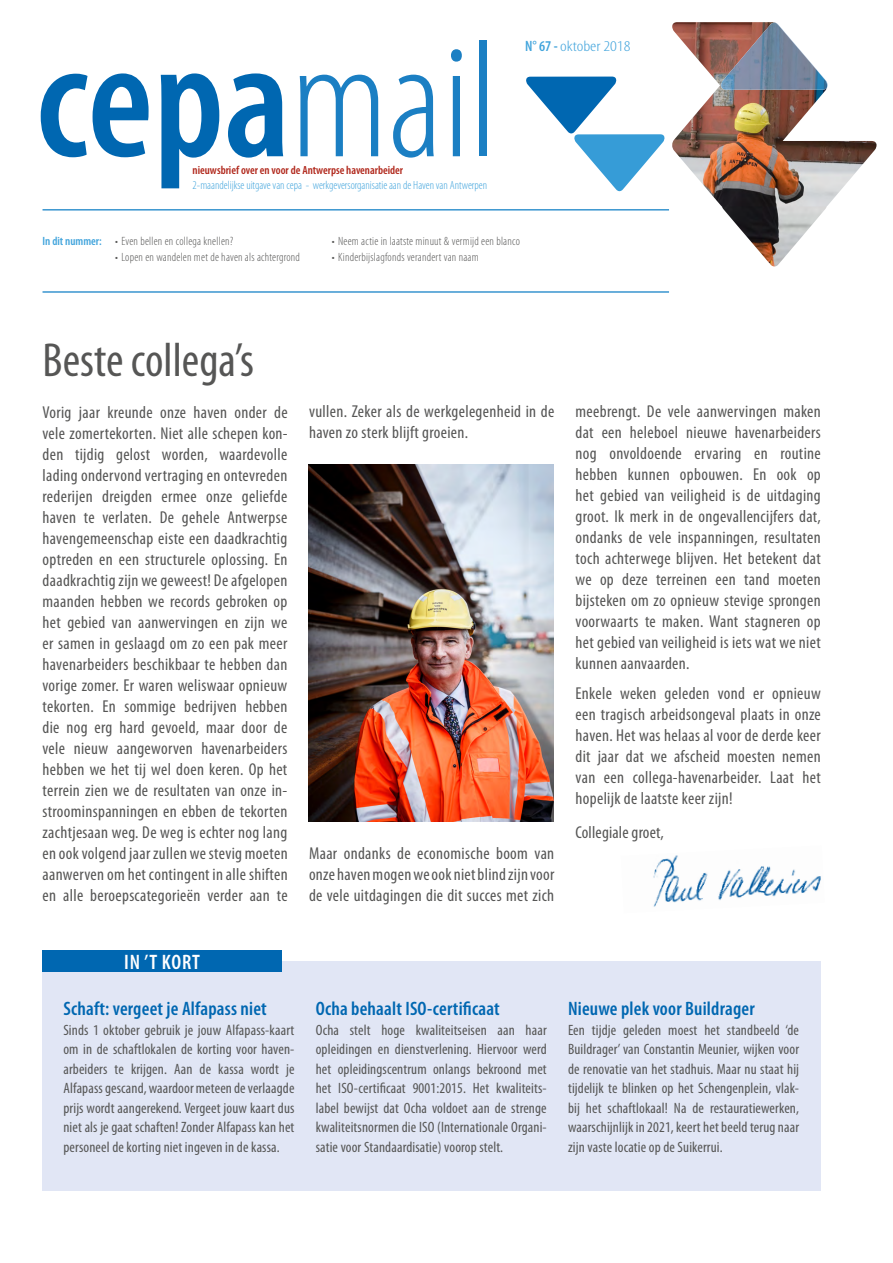
<style>
.page{position:relative;width:893px;height:1263px;background:#fff}
.page>*{position:absolute;margin:0;border:0;box-sizing:border-box;transform-origin:0 0}
.t1{font:600 condensed 167.25px "Myriad Pro";color:#0067b1}
.t2{font:condensed 48px "Myriad Pro";color:#565655}
.t3{font:600 condensed 21px "Myriad Pro";letter-spacing:.035em;color:#fff}
.t4{font:600 condensed 19.5px "Myriad Pro";letter-spacing:.01em;color:#0067b1}
.t5{font:condensed 17.25px/21px "Myriad Pro";letter-spacing:.02em;color:#565655;text-align:justify}
.t6{font:condensed 15px/19.5px "Myriad Pro";letter-spacing:.01em;color:#565655;text-align:justify}
.t7{font:300 condensed 15px "Myriad Pro";color:#41a4dc;scale:1.25 1}
.t8{font:300 condensed 12px "Myriad Pro";letter-spacing:.02em;color:#565655}
.t9{font:300 condensed 11.85px "Myriad Pro";color:#41a4dc}
.t10{font:600 condensed 11.85px "Myriad Pro";color:#b0261a}
.s1{font-weight:300;color:#1b7fc3}
.s2{font-weight:600}
.s3{font-weight:600;color:#369cd7}
.s4{font-weight:600;color:#41a4dc}
</style>
<div class="page">
<hr style="left:43px;top:209px;width:626px;height:1px;background:#278bcb">
<hr style="left:43px;top:291px;width:626px;height:2px;background:#278bcb">
<svg style="left:526px;top:77px;width:139px;height:114px"></svg>
<img style="left:672px;top:22px;width:205px;height:244px">
<img style="left:720px;top:23px;width:107px;height:67px">
<div style="left:43px;top:961px;width:778px;height:230px;background:#e1e6f5"></div>
<div style="left:43px;top:950px;width:239px;height:22px;background:#0067b1"></div>
<img style="left:653px;top:855px;width:168px;height:52px">
<img style="left:309px;top:464px;width:245px;height:357px">
<h1 class="t1" style="left:36px;top:9px;width:464px">cepa<span class="s1">mail</span></h1>
<p class="t7" style="left:525px;top:38px;width:86px"><span class="s2">N° 67</span> <span class="s3">-</span> oktober 2018</p>
<p class="t10" style="left:193px;top:164px;width:212px">nieuwsbrief over en voor de Antwerpse havenarbeider</p>
<p class="t9" style="left:193px;top:178px;width:296px">2-maandelijkse uitgave van cepa - werkgeversorganisatie aan de Haven van Antwerpen</p>
<p class="t8" style="left:43px;top:234px;width:192px"><span class="s4">In dit nummer:</span> • Even bellen en collega knellen?</p>
<p class="t8" style="left:115px;top:251px;width:186px">• Lopen en wandelen met de haven als achtergrond</p>
<p class="t8" style="left:332px;top:234px;width:190px">• Neem actie in laatste minuut &amp; vermijd een blanco</p>
<p class="t8" style="left:332px;top:251px;width:148px">• Kinderbijslagfonds verandert van naam</p>
<h2 class="t2" style="left:43px;top:334px;width:213px">Beste collega’s</h2>
<p class="t5" style="left:43px;top:402px;width:247px">Vorig jaar kreunde onze haven onder de vele zomertekorten. Niet alle schepen kon&shy;den tijdig gelost worden, waardevolle lading ondervond vertraging en ontevreden rederijen dreigden ermee onze geliefde haven te verlaten. De gehele Antwerpse havengemeenschap eiste een daadkrachtig optreden en een structurele oplossing. En daadkrachtig zijn we geweest! De afgelopen maanden hebben we records gebroken op het gebied van aanwervingen en zijn we er samen in geslaagd om zo een pak meer havenarbeiders beschikbaar te hebben dan vorige zomer. Er waren weliswaar opnieuw tekorten. En sommige bedrijven hebben die nog erg hard gevoeld, maar door de vele nieuw aangeworven havenarbeiders hebben we het tij wel doen keren. Op het terrein zien we de resultaten van onze in&shy;stroominspanningen en ebben de tekorten zachtjesaan weg. De weg is echter nog lang en ook volgend jaar zullen we stevig moeten aanwerven om het contingent in alle shiften en alle beroepscategorieën verder aan te</p>
<p class="t5" style="left:309px;top:402px;width:247px">vullen. Zeker als de werkgelegenheid in de haven zo sterk blijft groeien.</p>
<p class="t5" style="left:309px;top:843px;width:247px">Maar ondanks de economische boom van onze haven mogen we ook niet blind zijn voor de vele uitdagingen die dit succes met zich</p>
<p class="t5" style="left:576px;top:402px;width:247px">meebrengt. De vele aanwervingen maken dat een heleboel nieuwe havenarbeiders nog onvoldoende ervaring en routine hebben kunnen opbouwen. En ook op het gebied van veiligheid is de uitdaging groot. Ik merk in de ongevallencijfers dat, ondanks de vele inspanningen, resultaten toch achterwege blijven. Het betekent dat we op deze terreinen een tand moeten bijsteken om zo opnieuw stevige sprongen voorwaarts te maken. Want stagneren op het gebied van veiligheid is iets wat we niet kunnen aanvaarden.</p>
<p class="t5" style="left:576px;top:683px;width:247px">Enkele weken geleden vond er opnieuw een tragisch arbeidsongeval plaats in onze haven. Het was helaas al voor de derde keer dit jaar dat we afscheid moesten nemen van een collega-havenarbeider. Laat het hopelijk de laatste keer zijn!</p>
<p class="t5" style="left:576px;top:822px;width:90px">Collegiale groet,</p>
<p class="t3" style="left:124px;top:950px;width:77px">IN ’T KORT</p>
<p class="t4" style="left:63px;top:998px;width:205px">Schaft: vergeet je Alfapass niet</p>
<p class="t6" style="left:63px;top:1020px;width:233px">Sinds 1 oktober gebruik je jouw Alfapass-kaart om in de schaftlokalen de korting voor haven&shy;arbeiders te krijgen. Aan de kassa wordt je Alfapass gescand, waardoor meteen de verlaagde prijs wordt aangerekend. Vergeet jouw kaart dus niet als je gaat schaften! Zonder Alfapass kan het personeel de korting niet ingeven in de kassa.</p>
<p class="t4" style="left:316px;top:998px;width:185px">Ocha behaalt ISO-certificaat</p>
<p class="t6" style="left:316px;top:1020px;width:233px">Ocha stelt hoge kwaliteitseisen aan haar opleidingen en dienstverlening. Hiervoor werd het opleidingscentrum onlangs bekroond met het ISO-certificaat 9001:2015. Het kwaliteits&shy;label bewijst dat Ocha voldoet aan de strenge kwaliteitsnormen die ISO (Internationale Organi&shy;satie voor Standaardisatie) voorop stelt.</p>
<p class="t4" style="left:568px;top:998px;width:188px">Nieuwe plek voor Buildrager</p>
<p class="t6" style="left:568px;top:1020px;width:233px">Een tijdje geleden moest het standbeeld ‘de Buildrager’ van Constantin Meunier, wijken voor de renovatie van het stadhuis. Maar nu staat hij tijdelijk te blinken op het Schengenplein, vlak&shy;bij het schaftlokaal! Na de restauratiewerken, waarschijnlijk in 2021, keert het beeld terug naar zijn vaste locatie op de Suikerrui.</p>
</div>
